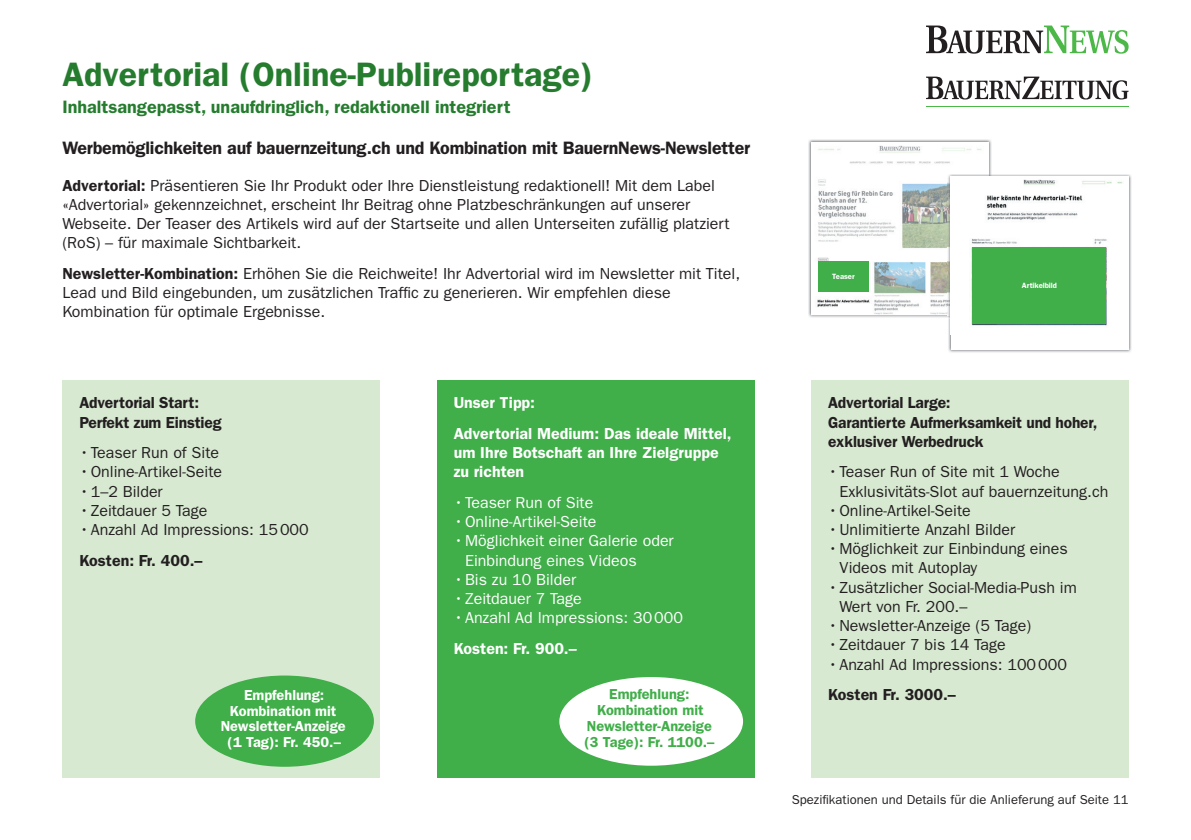
<style>
.page{position:relative;width:1191px;height:840px;background:#fff}
.page>*{position:absolute;margin:0;border:0;box-sizing:border-box;transform-origin:0 0}
.t1{font:600 34px "ITC Franklin Gothic Std";color:#257c2e}
.t2{font:600 18px "ITC Franklin Gothic Std";letter-spacing:-.01em;color:#231f20}
.t3{font:600 18px "ITC Franklin Gothic Std";color:#257c2e}
.t4{font:16px/19.2px "ITC Franklin Gothic Std";color:#231f20}
.t5{font:16px/19.2px "ITC Franklin Gothic Std";color:#fff}
.t6{font:600 16px/19.2px "ITC Franklin Gothic Std";letter-spacing:-.01em;color:#231f20}
.t7{font:600 16px/30.6px "ITC Franklin Gothic Std";color:#fff}
.t8{font:600 14.6px/15.8px "ITC Franklin Gothic Std";color:#40ae49;text-align:center}
.t9{font:600 14.6px/15.8px "ITC Franklin Gothic Std";color:#fff;text-align:center}
.t10{font:13px "ITC Franklin Gothic Std";color:#231f20}
.t11{font:600 7.6px "ITC Franklin Gothic Std";color:#fff}
.s1{font-weight:600}
</style>
<div class="page">
<img style="left:808px;top:139px;width:184px;height:179px">
<img style="left:811px;top:142px;width:177px;height:173px">
<div style="left:818px;top:261px;width:51px;height:31px;background:#40ae49"></div>
<img style="left:948px;top:174px;width:183px;height:179px">
<img style="left:948px;top:174px;width:40px;height:141px">
<div style="left:950px;top:177px;width:178px;height:173px;background:#fff"></div>
<img style="left:971px;top:179px;width:152px;height:147px">
<div style="left:972px;top:247px;width:134px;height:77px;background:#40ae49"></div>
<div style="left:437px;top:380px;width:317px;height:397px;background:#40ae49"></div>
<div style="left:62px;top:380px;width:318px;height:397px;background:#d8e9d2"></div>
<div style="left:811px;top:380px;width:317px;height:397px;background:#d8e9d2"></div>
<svg style="left:926px;top:26px;width:202px;height:28px"></svg>
<svg style="left:926px;top:76px;width:202px;height:23px"></svg>
<hr style="left:926px;top:106px;width:202px;height:1px;background:#4cb848">
<div style="left:559px;top:676px;width:184px;height:89px;background:#fff;border-radius:50%"></div>
<div style="left:195px;top:675px;width:179px;height:91px;background:#40ae49;border-radius:50%"></div>
<h1 class="t1" style="left:62px;top:54px;width:532px">Advertorial (Online-Publireportage)</h1>
<p class="t3" style="left:62px;top:96px;width:450px">Inhaltsangepasst, unaufdringlich, redaktionell integriert</p>
<p class="t2" style="left:62px;top:137px;width:689px">Werbemöglichkeiten auf bauernzeitung.ch und Kombination mit BauernNews-Newsletter</p>
<p class="t4" style="left:62px;top:175px;width:668px"><span class="s1">Advertorial:</span> Präsentieren Sie Ihr Produkt oder Ihre Dienstleistung redaktionell! Mit dem Label «Advertorial» gekennzeichnet, erscheint Ihr Beitrag ohne Platzbeschränkungen auf unserer Webseite. Der Teaser des Artikels wird auf der Startseite und allen Unterseiten zufällig platziert (RoS) – für maximale Sichtbarkeit.</p>
<p class="t4" style="left:62px;top:264px;width:679px"><span class="s1">Newsletter-Kombination:</span> Erhöhen Sie die Reichweite! Ihr Advertorial wird im Newsletter mit Titel,<br>Lead und Bild eingebunden, um zusätzlichen Traffic zu generieren. Wir empfehlen diese<br>Kombination für optimale Ergebnisse.</p>
<p class="t11" style="left:832px;top:272px;width:24px">Teaser</p>
<p class="t11" style="left:1021px;top:281px;width:37px">Artikelbild</p>
<p class="t6" style="left:79px;top:393px;width:144px">Advertorial Start:<br>Perfekt zum Einstieg</p>
<p class="t4" style="left:79px;top:443px;width:141px">• Teaser Run of Site</p>
<p class="t4" style="left:79px;top:462px;width:144px">• Online-Artikel-Seite</p>
<p class="t4" style="left:79px;top:481px;width:85px">• 1–2 Bilder</p>
<p class="t4" style="left:79px;top:500px;width:130px">• Zeitdauer 5 Tage</p>
<p class="t4" style="left:79px;top:519px;width:231px">• Anzahl Ad Impressions: 15000</p>
<p class="t6" style="left:79px;top:550px;width:125px">Kosten: Fr. 400.–</p>
<p class="t9" style="left:221px;top:686px;width:127px">Empfehlung:<br>Kombination mit<br>Newsletter-Anzeige (1 Tag): Fr. 450.–</p>
<p class="t7" style="left:454px;top:387px;width:279px">Unser Tipp:<br>Advertorial Medium: Das ideale Mittel,</p>
<p class="t7" style="left:454px;top:442px;width:266px;line-height:19.2px">um Ihre Botschaft an Ihre Zielgruppe zu richten</p>
<p class="t5" style="left:454px;top:492px;width:141px">• Teaser Run of Site</p>
<p class="t5" style="left:454px;top:512px;width:144px">• Online-Artikel-Seite</p>
<p class="t5" style="left:465px;top:531px;width:210px;text-indent:-11px">• Möglichkeit einer Galerie oder<br>Einbindung eines Videos</p>
<p class="t5" style="left:454px;top:569px;width:124px">• Bis zu 10 Bilder</p>
<p class="t5" style="left:454px;top:588px;width:130px">• Zeitdauer 7 Tage</p>
<p class="t5" style="left:454px;top:608px;width:231px">• Anzahl Ad Impressions: 30 000</p>
<p class="t7" style="left:454px;top:632px;width:125px">Kosten: Fr. 900.–</p>
<p class="t6" style="left:828px;top:393px;width:271px">Advertorial Large:<br>Garantierte Aufmerksamkeit und hoher, exklusiver Werbedruck</p>
<p class="t4" style="left:839px;top:462px;width:270px;text-indent:-11px">• Teaser Run of Site mit 1 Woche<br>Exklusivitäts-Slot auf bauernzeitung.ch</p>
<p class="t4" style="left:828px;top:500px;width:144px">• Online-Artikel-Seite</p>
<p class="t4" style="left:828px;top:519px;width:189px">• Unlimitierte Anzahl Bilder</p>
<p class="t4" style="left:839px;top:539px;width:230px;text-indent:-11px">• Möglichkeit zur Einbindung eines<br>Videos mit Autoplay</p>
<p class="t4" style="left:839px;top:577px;width:239px;text-indent:-11px">• Zusätzlicher Social-Media-Push im<br>Wert von Fr. 200.–</p>
<p class="t4" style="left:828px;top:615px;width:205px">• Newsletter-Anzeige (5 Tage)</p>
<p class="t4" style="left:828px;top:635px;width:179px">• Zeitdauer 7 bis 14 Tage</p>
<p class="t4" style="left:828px;top:654px;width:240px">• Anzahl Ad Impressions: 100000</p>
<p class="t8" style="left:609px;top:686px;width:82px">Empfehlung:</p>
<p class="t6" style="left:828px;top:684px;width:129px">Kosten Fr. 3000.–</p>
<p class="t8" style="left:584px;top:701px;width:131px">Kombination mit<br>Newsletter-Anzeige (3 Tage): Fr. 1100.–</p>
<p class="t10" style="left:791px;top:791px;width:338px">Spezifikationen und Details für die Anlieferung auf Seite 11</p>
</div>
